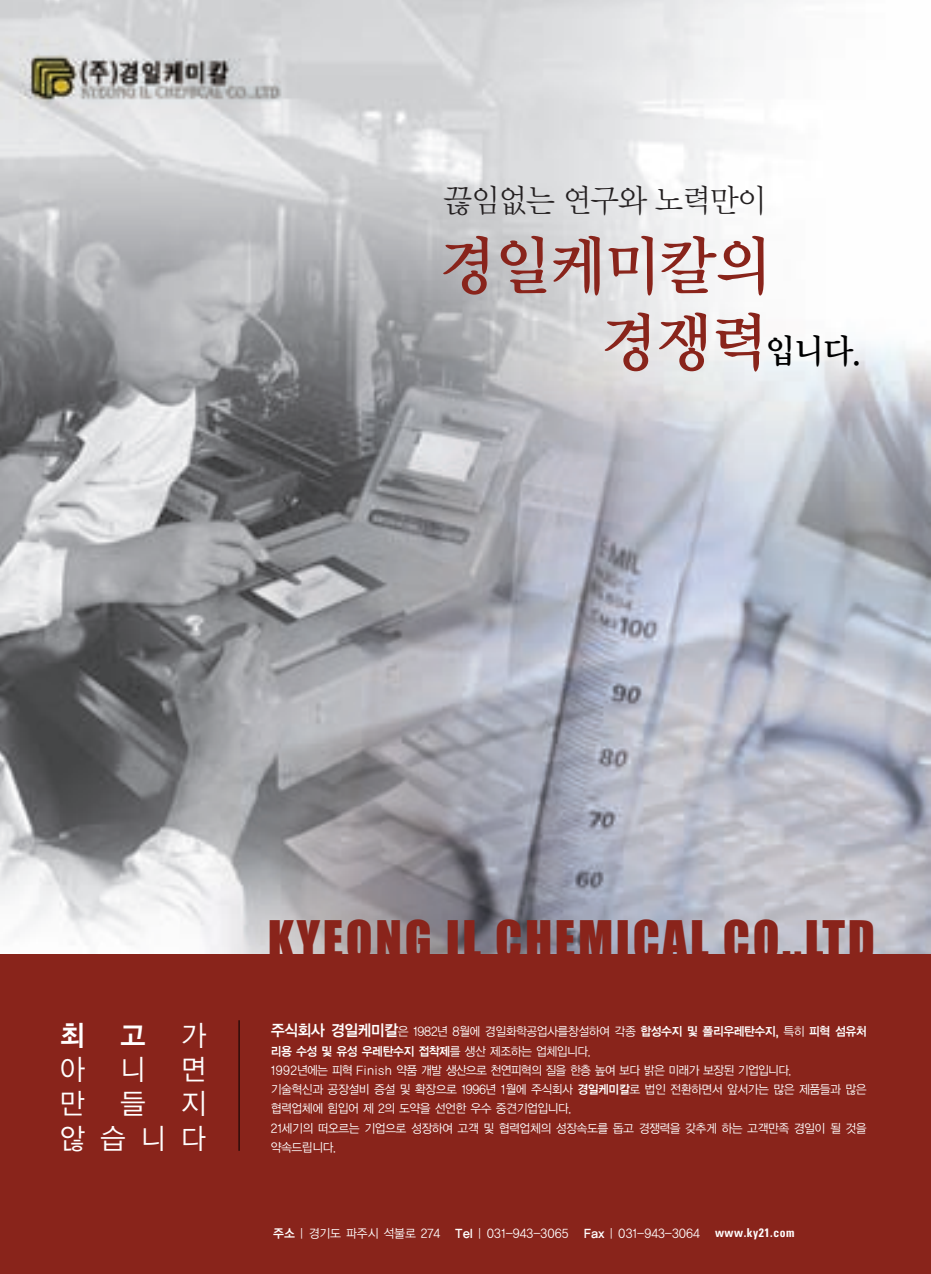
<style>
.page{position:relative;width:931px;height:1274px;background:#fff}
.page>*{position:absolute;margin:0;border:0;box-sizing:border-box;transform-origin:0 0}
.t1{font:63.88px "Y Mj O14";letter-spacing:-.095em;color:#89241b;scale:.95 1}
.t2{font:49.18px "Impact";letter-spacing:.055em;color:#89241b}
.t3{font:33.95px "Y Mj O14";color:#000;scale:.95 1}
.t4{font:32.2px "Y Mj O12";letter-spacing:-.095em;color:#231f20;scale:.95 1}
.t5{font:28.53px/34.3px "YGO12";letter-spacing:1.235em;color:#fff;text-align:justify;scale:.95 1}
.t6{font:12.25px/19.2px "YGO12";letter-spacing:-.11em;color:#fff;scale:.95 1}
.t7{font:12.25px "YGO12";letter-spacing:-.06em;color:#fff;scale:.95 1}
.s1{font-size:63.88px;color:#89241b}
.s2{font-family:"YGO14"}
.s3{font-family:"YGO14";font-size:15.75px}
.s4{font-family:"Univers";font-weight:700;font-stretch:condensed}
</style>
<div class="page">
<img style="left:0;top:0;width:931px;height:955px">
<div style="left:0;top:955px;width:931px;height:319px;background:#89241b"></div>
<hr style="left:239px;top:1020px;width:1px;height:131px;background:#000">
<p class="t4" style="left:442px;top:186px;width:344px">끊임없는 연구와 노력만이</p>
<p class="t1" style="left:438px;top:237px;width:355px">경일케미칼의</p>
<p class="t3" style="left:599px;top:336px;width:281px"><span class="s1">경쟁력</span>입니다.</p>
<p class="t5" style="left:59px;top:1020px;width:158px"><span class="s2">최고</span>가 아니면 만들지 않습니다</p>
<p class="t2" style="left:268px;top:920px;width:609px">KYEONG IL CHEMICAL CO.,LTD</p>
<p class="t6" style="left:271px;top:1023px;width:630px"><span class="s3">주식회사 경일케미칼</span>은 1982년 8월에 경일화학공업사를창설하여 각종 <span class="s2">합성수지 및 폴리우레탄수지,</span> 특히 <span class="s2">피혁 섬유처 리용 수성 및 유성 우레탄수지 접착제</span>를 생산 제조하는 업체입니다.<br>1992년에는 피혁 Finish 약품 개발 생산으로 천연피혁의 질을 한층 높여 보다 밝은 미래가 보장된 기업입니다.<br>기술혁신과 공장설비 증설 및 확장으로 1996년 1월에 주식회사 <span class="s2">경일케미칼</span>로 법인 전환하면서 앞서가는 많은 제품들과 많은 협력업체에 힘입어 제 2의 도약을 선언한 우수 중견기업입니다.<br>21세기의 떠오르는 기업으로 성장하여 고객 및 협력업체의 성장속도를 돕고 경쟁력을 갖추게 하는 고객만족 경일이 될 것을 약속드립니다.</p>
<p class="t7" style="left:273px;top:1228px;width:550px"><span class="s2">주소</span> | 경기도 파주시 석불로 274 <span class="s2">Tel</span> | 031-943-3065 <span class="s2">Fax</span> | 031-943-3064 <span class="s4">www.ky21.com</span></p>
</div>
